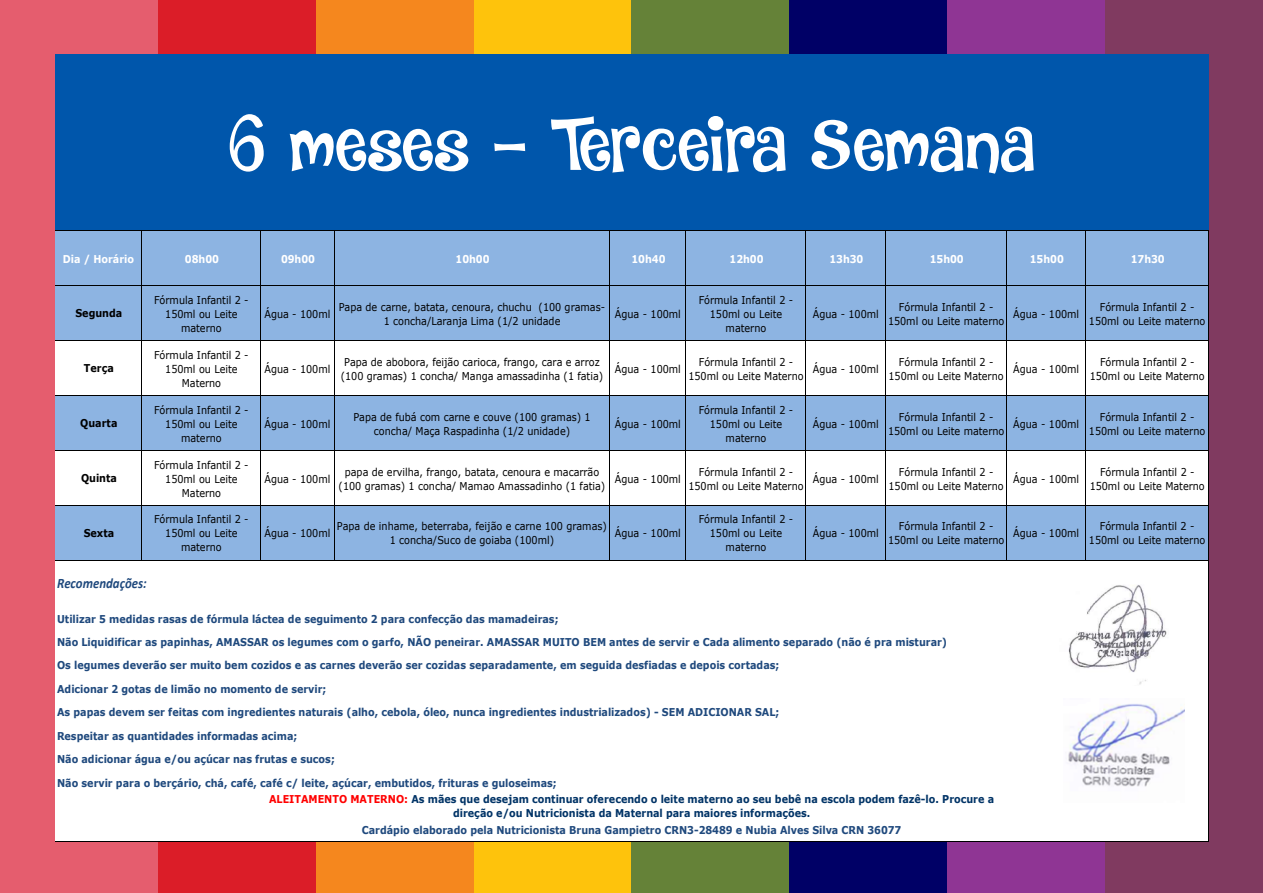
<style>
.page{position:relative;width:1263px;height:893px;background:#fff}
.page>*{position:absolute;margin:0;border:0;box-sizing:border-box;transform-origin:0 0}
.t1{font:72px "DK Jambo";letter-spacing:-.03em;color:#fff}
.t2{font:italic 700 14.4px "Calibri";color:#1f497d;scale:.89 1}
.t3{font:10.8px/14px "Verdana";color:#000;text-align:center;scale:.89 1}
.t4{font:700 10.8px/23.4px "Verdana";color:#1f497d;scale:.89 1}
.t5{font:700 10.8px/14px "Verdana";color:#036;text-align:center;scale:.89 1}
.t6{font:700 10.8px "Verdana";letter-spacing:-.005em;color:#fff;scale:.89 1}
.t7{font:700 10.8px "Verdana";color:#000;scale:.89 1}
.s1{color:#f00}
</style>
<div class="page">
<div style="left:474px;top:0;width:157px;height:893px;background:#fec30c"></div>
<div style="left:316px;top:0;width:158px;height:893px;background:#f5871e"></div>
<div style="left:631px;top:0;width:158px;height:893px;background:#658238"></div>
<div style="left:789px;top:0;width:158px;height:893px;background:#006"></div>
<div style="left:947px;top:0;width:158px;height:893px;background:#8f3594"></div>
<div style="left:158px;top:0;width:158px;height:893px;background:#db1d28"></div>
<div style="left:1105px;top:0;width:158px;height:893px;background:#803a60"></div>
<div style="left:0;top:0;width:158px;height:893px;background:#e55d6e"></div>
<div style="left:55px;top:54px;width:1153px;height:177px;background:#0056ab"></div>
<div style="left:55px;top:232px;width:1154px;height:109px;background:#8db4e2"></div>
<div style="left:55px;top:341px;width:1154px;height:55px;background:#fff"></div>
<div style="left:55px;top:396px;width:1154px;height:55px;background:#8db4e2"></div>
<div style="left:55px;top:450px;width:1154px;height:56px;background:#fff"></div>
<div style="left:55px;top:505px;width:1154px;height:55px;background:#8db4e2"></div>
<div style="left:55px;top:560px;width:1154px;height:282px;background:#fff"></div>
<hr style="left:142px;top:231px;width:1px;height:330px;background:#000">
<hr style="left:260px;top:231px;width:1px;height:330px;background:#000">
<hr style="left:334px;top:231px;width:1px;height:330px;background:#000">
<hr style="left:609px;top:231px;width:1px;height:330px;background:#000">
<hr style="left:686px;top:231px;width:1px;height:330px;background:#000">
<hr style="left:805px;top:231px;width:1px;height:330px;background:#000">
<hr style="left:885px;top:231px;width:1px;height:330px;background:#000">
<hr style="left:1006px;top:231px;width:1px;height:330px;background:#000">
<hr style="left:1085px;top:231px;width:1px;height:330px;background:#000">
<hr style="left:1208px;top:231px;width:1px;height:611px;background:#000">
<hr style="left:55px;top:230px;width:1154px;height:1px;background:#000">
<hr style="left:55px;top:285px;width:1154px;height:1px;background:#000">
<hr style="left:55px;top:340px;width:1154px;height:1px;background:#000">
<hr style="left:55px;top:395px;width:1154px;height:1px;background:#000">
<hr style="left:55px;top:450px;width:1154px;height:1px;background:#000">
<hr style="left:55px;top:505px;width:1154px;height:1px;background:#000">
<hr style="left:55px;top:560px;width:1154px;height:1px;background:#000">
<hr style="left:55px;top:841px;width:1154px;height:1px;background:#000">
<img style="left:1068px;top:585px;width:99px;height:100px">
<img style="left:1068px;top:704px;width:116px;height:83px">
<p class="t1" style="left:228px;top:98px;width:810px">6 meses - Terceira Semana</p>
<p class="t6" style="left:63px;top:251px;width:82px">Dia / Horário</p>
<p class="t6" style="left:185px;top:251px;width:40px">08h00</p>
<p class="t6" style="left:281px;top:251px;width:40px">09h00</p>
<p class="t6" style="left:456px;top:251px;width:40px">10h00</p>
<p class="t6" style="left:631px;top:251px;width:40px">10h40</p>
<p class="t6" style="left:729px;top:251px;width:40px">12h00</p>
<p class="t6" style="left:829px;top:251px;width:40px">13h30</p>
<p class="t6" style="left:930px;top:251px;width:40px">15h00</p>
<p class="t6" style="left:1030px;top:251px;width:40px">15h00</p>
<p class="t6" style="left:1131px;top:251px;width:40px">17h30</p>
<p class="t7" style="left:75px;top:306px;width:54px">Segunda</p>
<p class="t7" style="left:84px;top:361px;width:35px">Terça</p>
<p class="t7" style="left:80px;top:416px;width:43px">Quarta</p>
<p class="t7" style="left:81px;top:471px;width:42px">Quinta</p>
<p class="t7" style="left:84px;top:525px;width:36px">Sexta</p>
<p class="t3" style="left:154px;top:293px;width:108px">Fórmula Infantil 2 -<br>150ml ou Leite materno</p>
<p class="t3" style="left:154px;top:348px;width:108px">Fórmula Infantil 2 -<br>150ml ou Leite<br>Materno</p>
<p class="t3" style="left:154px;top:403px;width:108px">Fórmula Infantil 2 -<br>150ml ou Leite materno</p>
<p class="t3" style="left:154px;top:457px;width:108px">Fórmula Infantil 2 -<br>150ml ou Leite<br>Materno</p>
<p class="t3" style="left:154px;top:512px;width:108px">Fórmula Infantil 2 -<br>150ml ou Leite materno</p>
<p class="t2" style="left:57px;top:574px;width:102px">Recomendações:</p>
<p class="t3" style="left:264px;top:307px;width:76px">Água - 100ml</p>
<p class="t3" style="left:339px;top:300px;width:301px">Papa de carne, batata, cenoura, chuchu (100 gramas-<br>1 concha/Laranja Lima (1/2 unidade</p>
<p class="t3" style="left:615px;top:307px;width:76px">Água - 100ml</p>
<p class="t3" style="left:699px;top:293px;width:108px">Fórmula Infantil 2 -<br>150ml ou Leite materno</p>
<p class="t3" style="left:813px;top:307px;width:76px">Água - 100ml</p>
<p class="t3" style="left:888px;top:300px;width:132px">Fórmula Infantil 2 -<br>150ml ou Leite materno</p>
<p class="t3" style="left:1013px;top:307px;width:76px">Água - 100ml</p>
<p class="t3" style="left:1089px;top:300px;width:132px">Fórmula Infantil 2 -<br>150ml ou Leite materno</p>
<p class="t3" style="left:264px;top:362px;width:76px">Água - 100ml</p>
<p class="t3" style="left:341px;top:355px;width:296px">Papa de abobora, feijão carioca, frango, cara e arroz (100 gramas) 1 concha/ Manga amassadinha (1 fatia)</p>
<p class="t3" style="left:615px;top:362px;width:76px">Água - 100ml</p>
<p class="t3" style="left:688px;top:355px;width:131px">Fórmula Infantil 2 -<br>150ml ou Leite Materno</p>
<p class="t3" style="left:813px;top:362px;width:76px">Água - 100ml</p>
<p class="t3" style="left:888px;top:355px;width:131px">Fórmula Infantil 2 -<br>150ml ou Leite Materno</p>
<p class="t3" style="left:1013px;top:362px;width:76px">Água - 100ml</p>
<p class="t3" style="left:1090px;top:355px;width:131px">Fórmula Infantil 2 -<br>150ml ou Leite Materno</p>
<p class="t3" style="left:264px;top:417px;width:76px">Água - 100ml</p>
<p class="t3" style="left:353px;top:410px;width:268px">Papa de fubá com carne e couve (100 gramas) 1 concha/ Maça Raspadinha (1/2 unidade)</p>
<p class="t3" style="left:615px;top:417px;width:76px">Água - 100ml</p>
<p class="t3" style="left:699px;top:403px;width:108px">Fórmula Infantil 2 -<br>150ml ou Leite materno</p>
<p class="t3" style="left:813px;top:417px;width:76px">Água - 100ml</p>
<p class="t3" style="left:888px;top:410px;width:132px">Fórmula Infantil 2 -<br>150ml ou Leite materno</p>
<p class="t3" style="left:1013px;top:417px;width:76px">Água - 100ml</p>
<p class="t3" style="left:1089px;top:410px;width:132px">Fórmula Infantil 2 -<br>150ml ou Leite materno</p>
<p class="t3" style="left:264px;top:471px;width:76px">Água - 100ml</p>
<p class="t3" style="left:339px;top:464px;width:301px">papa de ervilha, frango, batata, cenoura e macarrão (100 gramas) 1 concha/ Mamao Amassadinho (1 fatia)</p>
<p class="t3" style="left:615px;top:471px;width:76px">Água - 100ml</p>
<p class="t3" style="left:688px;top:464px;width:131px">Fórmula Infantil 2 -<br>150ml ou Leite Materno</p>
<p class="t3" style="left:813px;top:471px;width:76px">Água - 100ml</p>
<p class="t3" style="left:888px;top:464px;width:131px">Fórmula Infantil 2 -<br>150ml ou Leite Materno</p>
<p class="t3" style="left:1013px;top:471px;width:76px">Água - 100ml</p>
<p class="t3" style="left:1090px;top:464px;width:131px">Fórmula Infantil 2 -<br>150ml ou Leite Materno</p>
<p class="t3" style="left:264px;top:526px;width:76px">Água - 100ml</p>
<p class="t3" style="left:337px;top:519px;width:305px">Papa de inhame, beterraba, feijão e carne 100 gramas)<br>1 concha/Suco de goiaba (100ml)</p>
<p class="t3" style="left:615px;top:526px;width:76px">Água - 100ml</p>
<p class="t3" style="left:699px;top:512px;width:108px">Fórmula Infantil 2 -<br>150ml ou Leite materno</p>
<p class="t3" style="left:813px;top:526px;width:76px">Água - 100ml</p>
<p class="t3" style="left:888px;top:519px;width:132px">Fórmula Infantil 2 -<br>150ml ou Leite materno</p>
<p class="t3" style="left:1013px;top:526px;width:76px">Água - 100ml</p>
<p class="t3" style="left:1089px;top:519px;width:132px">Fórmula Infantil 2 -<br>150ml ou Leite materno</p>
<p class="t4" style="left:57px;top:607px;width:1001px">Utilizar 5 medidas rasas de fórmula láctea de seguimento 2 para confecção das mamadeiras;<br>Não Liquidificar as papinhas, AMASSAR os legumes com o garfo, NÃO peneirar. AMASSAR MUITO BEM antes de servir e Cada alimento separado (não é pra misturar)</p>
<p class="t4" style="left:57px;top:677px;width:304px">Adicionar 2 gotas de limão no momento de servir;</p>
<p class="t4" style="left:57px;top:653px;width:813px">Os legumes deverão ser muito bem cozidos e as carnes deverão ser cozidas separadamente, em seguida desfiadas e depois cortadas;</p>
<p class="t4" style="left:57px;top:700px;width:813px">As papas devem ser feitas com ingredientes naturais (alho, cebola, óleo, nunca ingredientes industrializados) - SEM ADICIONAR SAL;</p>
<p class="t4" style="left:57px;top:747px;width:563px">Não adicionar água e/ou açúcar nas frutas e sucos;<br>Não servir para o berçário, chá, café, café c/ leite, açúcar, embutidos, frituras e guloseimas;</p>
<p class="t5" style="left:269px;top:792px;width:816px"><span class="s1">ALEITAMENTO MATERNO:</span> As mães que desejam continuar oferecendo o leite materno ao seu bebê na escola podem fazê-lo. Procure a direção e/ou Nutricionista da Maternal para maiores informações.</p>
<p class="t4" style="left:362px;top:818px;width:608px">Cardápio elaborado pela Nutricionista Bruna Gampietro CRN3-28489 e Nubia Alves Silva CRN 36077</p>
<p class="t4" style="left:57px;top:724px;width:271px">Respeitar as quantidades informadas acima;</p>
</div>
